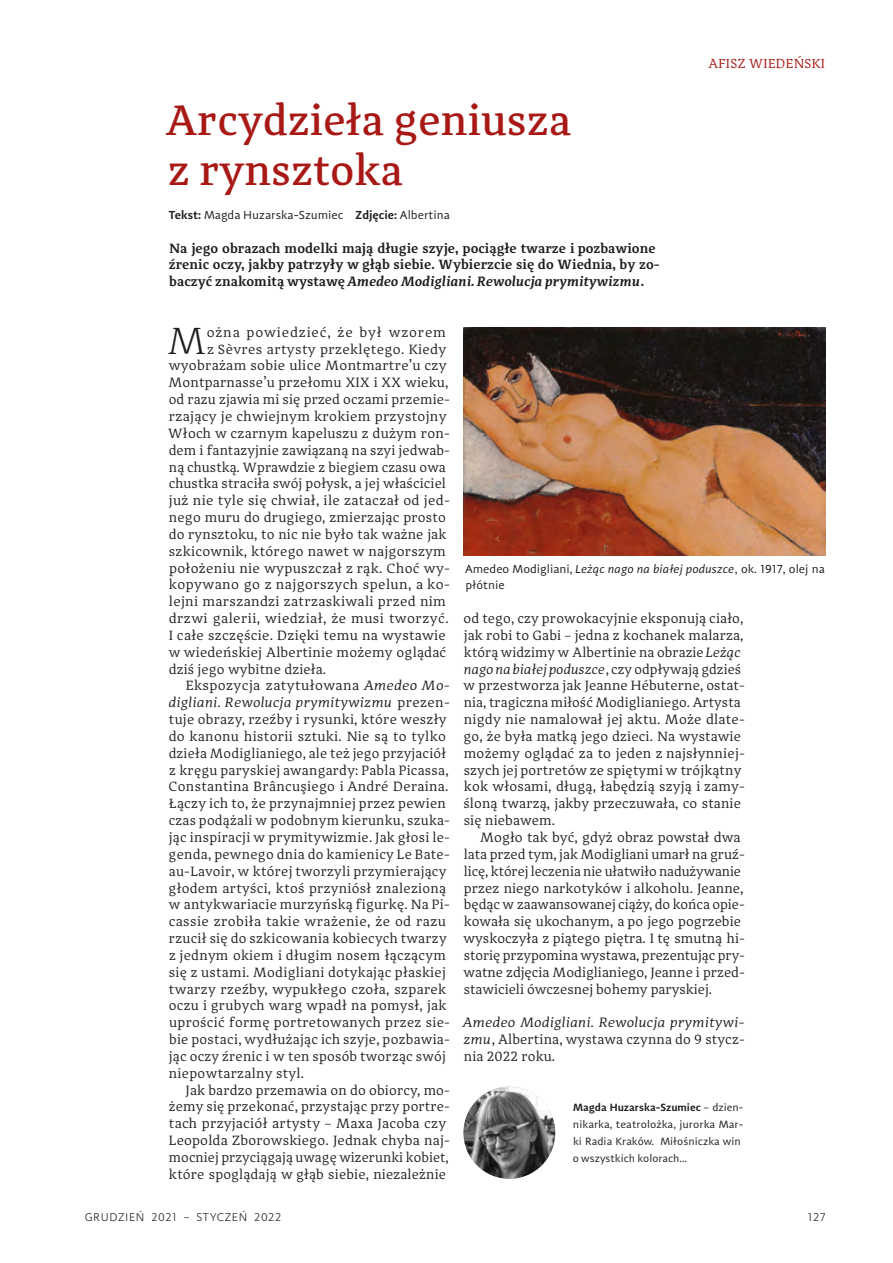
<style>
.page{position:relative;width:893px;height:1263px;background:#fff}
.page>*{position:absolute;margin:0;border:0;box-sizing:border-box;transform-origin:0 0}
.t1{font:500 43.65px/50.6px "Adagio Serif";color:#a81815}
.t2{font:300 39px "Adagio Serif";color:#1d1d1b}
.t3{font:13.8px/16.8px "Adagio Serif";letter-spacing:.015em;color:#1d1d1b}
.t4{font:600 13.8px/16.8px "Adagio Serif";color:#1d1d1b}
.t5{font:italic 13.8px "Adagio Serif";letter-spacing:.02em;color:#1d1d1b}
.t6{font:13.8px "Adagio Serif";letter-spacing:.06em;color:#1d1d1b}
.t7{font:13.5px "Adagio Serif";letter-spacing:.025em;color:#a81815}
.t8{font:12px/16.8px "Adagio Sans";color:#1d1d1b}
.t9{font:300 11.7px "Adagio Sans";letter-spacing:.05em;color:#1d1d1b}
.t10{font:10.8px/16.8px "Adagio Sans";color:#1d1d1b}
.s1{font-weight:600}
.s2{font-style:italic}
.s3{font-style:normal}
</style>
<div class="page">
<img style="left:463px;top:327px;width:363px;height:229px">
<img style="left:463px;top:1087px;width:92px;height:92px;border-radius:46px">
<p class="t7" style="left:709px;top:55px;width:9px">Afisz</p>
<p class="t7" style="left:749px;top:55px;width:63px">wiedeński</p>
<h1 class="t1" style="left:166px;top:95px;width:407px">Arcydzieła geniusza z rynsztoka</h1>
<p class="t8" style="left:169px;top:207px;width:282px"><span class="s1">Tekst:</span> Magda Huzarska-Szumiec <span class="s1">Zdjęcie:</span> Albertina</p>
<p class="t4" style="left:169px;top:240px;width:493px">Na jego obrazach modelki mają długie szyje, pociągłe twarze i pozbawione źrenic oczy, jakby patrzyły w głąb siebie. Wybierzcie się do Wiednia, by zo&shy;baczyć znakomitą wystawę <span class="s2">Amedeo Modigliani. Rewolucja prymitywizmu</span>.</p>
<h2 class="t2" style="left:167px;top:317px;width:40px">M</h2>
<p class="t6" style="left:207px;top:324px;width:241px">ożna powiedzieć, że był wzorem</p>
<p class="t3" style="left:207px;top:341px;width:241px">z Sèvres artysty przeklętego. Kiedy</p>
<p class="t3" style="left:169px;top:358px;width:279px">wyobrażam sobie ulice Montmartre’u czy</p>
<p class="t3" style="left:168px;top:374px;width:282px">Montparnasse’u przełomu XIX i XX wieku,</p>
<p class="t3" style="left:169px;top:391px;width:283px">od razu zjawia mi się przed oczami przemie-</p>
<p class="t3" style="left:169px;top:408px;width:279px">rzający je chwiejnym krokiem przystojny</p>
<p class="t3" style="left:168px;top:425px;width:283px">Włoch w czarnym kapeluszu z dużym ron-</p>
<p class="t3" style="left:169px;top:442px;width:283px">dem i fantazyjnie zawiązaną na szyi jedwab-</p>
<p class="t3" style="left:169px;top:459px;width:278px">ną chustką. Wprawdzie z biegiem czasu owa</p>
<p class="t3" style="left:169px;top:475px;width:279px">chustka straciła swój połysk, a jej właściciel</p>
<p class="t3" style="left:169px;top:492px;width:283px">już nie tyle się chwiał, ile zataczał od jed-</p>
<p class="t3" style="left:169px;top:509px;width:278px">nego muru do drugiego, zmierzając prosto</p>
<p class="t3" style="left:169px;top:526px;width:279px">do rynsztoku, to nic nie było tak ważne jak</p>
<p class="t3" style="left:169px;top:543px;width:278px">szkicownik, którego nawet w najgorszym</p>
<p class="t3" style="left:169px;top:560px;width:282px">położeniu nie wypuszczał z rąk. Choć wy-</p>
<p class="t3" style="left:169px;top:576px;width:283px">kopywano go z najgorszych spelun, a ko-</p>
<p class="t3" style="left:169px;top:593px;width:279px">lejni marszandzi zatrzaskiwali przed nim</p>
<p class="t3" style="left:169px;top:610px;width:281px">drzwi galerii, wiedział, że musi tworzyć.</p>
<p class="t3" style="left:169px;top:627px;width:279px">I całe szczęście. Dzięki temu na wystawie</p>
<p class="t3" style="left:169px;top:644px;width:279px">w wiedeńskiej Albertinie możemy oglądać</p>
<p class="t3" style="left:169px;top:661px;width:159px">dziś jego wybitne dzieła.</p>
<p class="t3" style="left:186px;top:677px;width:266px">Ekspozycja zatytułowana <span class="s2">Amedeo Mo-</span></p>
<p class="t5" style="left:170px;top:694px;width:282px">digliani. Rewolucja prymitywizmu <span class="s3">prezen-</span></p>
<p class="t3" style="left:169px;top:711px;width:279px">tuje obrazy, rzeźby i rysunki, które weszły</p>
<p class="t3" style="left:169px;top:728px;width:279px">do kanonu historii sztuki. Nie są to tylko</p>
<p class="t3" style="left:169px;top:745px;width:279px">dzieła Modiglianiego, ale też jego przyjaciół</p>
<p class="t3" style="left:169px;top:762px;width:281px">z kręgu paryskiej awangardy: Pabla Picassa,</p>
<p class="t3" style="left:169px;top:778px;width:281px">Constantina Brâncuşiego i André Deraina.</p>
<p class="t3" style="left:169px;top:795px;width:278px">Łączy ich to, że przynajmniej przez pewien</p>
<p class="t3" style="left:169px;top:812px;width:283px">czas podążali w podobnym kierunku, szuka-</p>
<p class="t3" style="left:169px;top:829px;width:283px">jąc inspiracji w prymitywizmie. Jak głosi le-</p>
<p class="t3" style="left:169px;top:846px;width:283px">genda, pewnego dnia do kamienicy Le Bate-</p>
<p class="t3" style="left:169px;top:863px;width:279px">au-Lavoir, w której tworzyli przymierający</p>
<p class="t3" style="left:169px;top:879px;width:279px">głodem artyści, ktoś przyniósł znalezioną</p>
<p class="t3" style="left:169px;top:896px;width:283px">w antykwariacie murzyńską figurkę. Na Pi-</p>
<p class="t3" style="left:169px;top:913px;width:279px">cassie zrobiła takie wrażenie, że od razu</p>
<p class="t3" style="left:169px;top:930px;width:279px">rzucił się do szkicowania kobiecych twarzy</p>
<p class="t3" style="left:169px;top:947px;width:278px">z jednym okiem i długim nosem łączącym</p>
<p class="t3" style="left:169px;top:964px;width:278px">się z ustami. Modigliani dotykając płaskiej</p>
<p class="t3" style="left:169px;top:981px;width:279px">twarzy rzeźby, wypukłego czoła, szparek</p>
<p class="t3" style="left:169px;top:997px;width:279px">oczu i grubych warg wpadł na pomysł, jak</p>
<p class="t3" style="left:169px;top:1014px;width:282px">uprościć formę portretowanych przez sie-</p>
<p class="t3" style="left:169px;top:1031px;width:282px">bie postaci, wydłużając ich szyje, pozbawia-</p>
<p class="t3" style="left:169px;top:1048px;width:278px">jąc oczy źrenic i w ten sposób tworząc swój</p>
<p class="t3" style="left:169px;top:1065px;width:137px">niepowtarzalny styl.</p>
<p class="t3" style="left:186px;top:1082px;width:266px">Jak bardzo przemawia on do obiorcy, mo-</p>
<p class="t3" style="left:169px;top:1098px;width:283px">żemy się przekonać, przystając przy portre-</p>
<p class="t3" style="left:169px;top:1115px;width:279px">tach przyjaciół artysty – Maxa Jacoba czy</p>
<p class="t3" style="left:169px;top:1132px;width:283px">Leopolda Zborowskiego. Jednak chyba naj-</p>
<p class="t3" style="left:169px;top:1149px;width:281px">mocniej przyciągają uwagę wizerunki kobiet,</p>
<p class="t3" style="left:169px;top:1166px;width:279px">które spoglądają w głąb siebie, niezależnie</p>
<p class="t8" style="left:465px;top:560px;width:361px">Amedeo Modigliani, <span class="s2">Leżąc nago na białej poduszce</span>, ok. 1917, olej na płótnie</p>
<p class="t3" style="left:463px;top:610px;width:283px">od tego, czy prowokacyjnie eksponują ciało, jak robi to Gabi – jedna z kochanek malarza, którą widzimy w Albertinie na obrazie <span class="s2">Leżąc nago na białej poduszce</span>, czy odpływają gdzieś w przestworza jak Jeanne Hébuterne, ostat&shy;nia, tragiczna miłość Modiglianiego. Artysta nigdy nie namalował jej aktu. Może dlate&shy;go, że była matką jego dzieci. Na wystawie możemy oglądać za to jeden z najsłynniej&shy;szych jej portretów ze spiętymi w trójkątny kok włosami, długą, łabędzią szyją i zamy&shy;śloną twarzą, jakby przeczuwała, co stanie się niebawem.</p>
<p class="t3" style="left:463px;top:829px;width:283px;text-indent:17px">Mogło tak być, gdyż obraz powstał dwa lata przed tym, jak Modigliani umarł na gruź&shy;licę, której leczenia nie ułatwiło nadużywanie przez niego narkotyków i alkoholu. Jeanne, będąc w zaawansowanej ciąży, do końca opie&shy;kowała się ukochanym, a po jego pogrzebie wyskoczyła z piątego piętra. I tę smutną hi&shy;storię przypomina wystawa, prezentując pry&shy;watne zdjęcia Modiglianiego, Jeanne i przed&shy;stawicieli ówczesnej bohemy paryskiej.</p>
<p class="t3" style="left:463px;top:1014px;width:284px;text-align:justify"><span class="s2">Amedeo Modigliani. Rewolucja prymitywi&shy;zmu</span>, Albertina, wystawa czynna do 9 stycz&shy;nia 2022 roku.</p>
<p class="t10" style="left:573px;top:1099px;width:172px"><span class="s1">Magda Huzarska-Szumiec</span> – dzien&shy;nikarka, teatrolożka, jurorka Mar&shy;ki Radia Kraków. Miłośniczka win o wszystkich kolorach…</p>
<p class="t9" style="left:85px;top:1210px;width:198px">GRUDZIEŃ 2021 – STYCZEŃ 2022</p>
<p class="t9" style="left:808px;top:1210px;width:19px">127</p>
</div>
